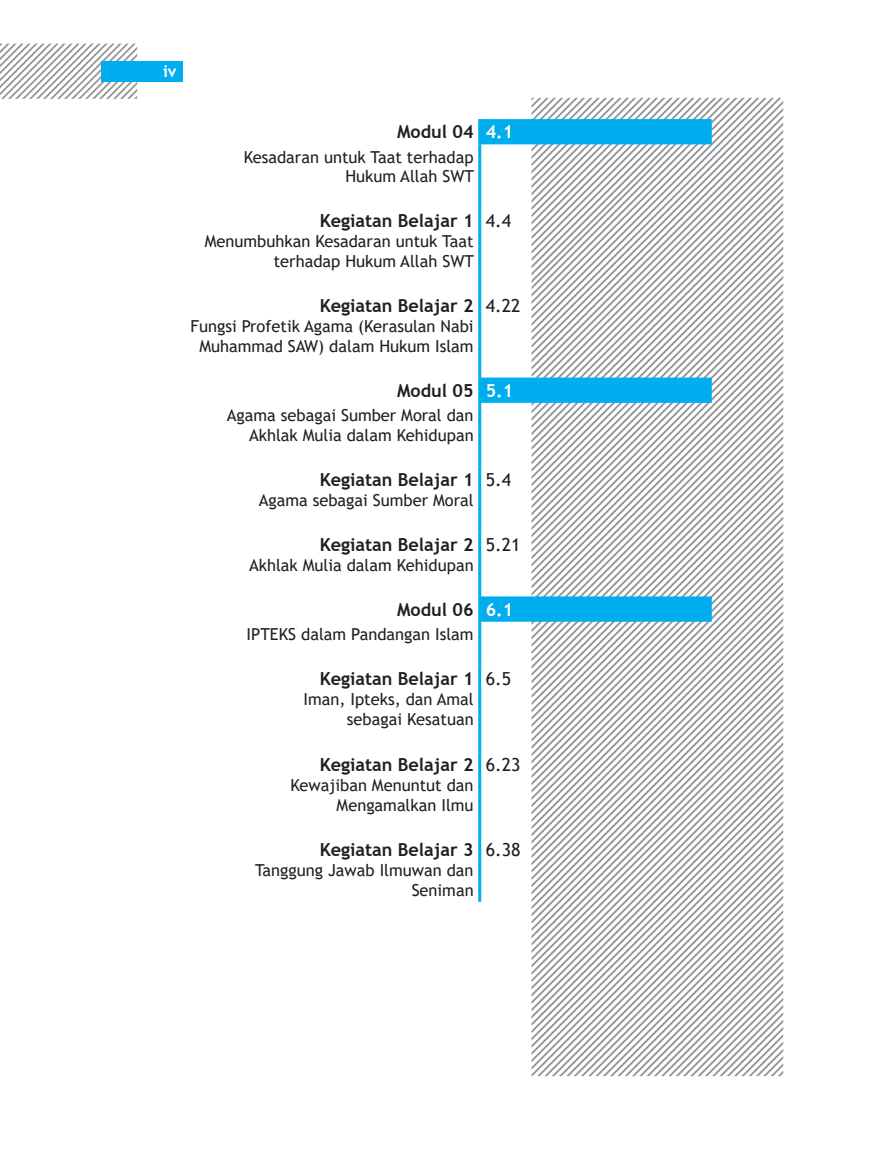
<style>
.page{position:relative;width:876px;height:1174px;background:#fff}
.page>*{position:absolute;margin:0;border:0;box-sizing:border-box;transform-origin:0 0}
.Daftar_Isi_OK{font:700 18px "Trebuchet MS";color:#231f20}
.t1{font:18px "Trebuchet MS";color:#231f20}
.t2{font:700 18px "Trebuchet MS";color:#fff}
.t3{font:16.5px/19.8px "Trebuchet MS";color:#231f20;text-align:right}
.t4{font:700 16.5px "Trebuchet MS";color:#fff}
</style>
<div class="page">
<svg style="left:0;top:44px;width:137px;height:55px"></svg>
<div style="left:101px;top:61px;width:81px;height:21px;background:#00aeef"></div>
<svg style="left:730px;top:98px;width:51px;height:250px"></svg>
<svg style="left:730px;top:98px;width:44px;height:242px"></svg>
<svg style="left:730px;top:98px;width:37px;height:235px"></svg>
<svg style="left:730px;top:98px;width:29px;height:228px"></svg>
<svg style="left:730px;top:98px;width:22px;height:220px"></svg>
<svg style="left:730px;top:98px;width:15px;height:213px"></svg>
<svg style="left:730px;top:98px;width:8px;height:206px"></svg>
<svg style="left:531px;top:98px;width:199px;height:401px"></svg>
<svg style="left:531px;top:539px;width:252px;height:537px"></svg>
<svg style="left:481px;top:119px;width:231px;height:502px"></svg>
<hr style="left:478px;top:119px;width:3px;height:25px;background:#00aeef">
<hr style="left:478px;top:144px;width:3px;height:64px;background:#00aeef">
<hr style="left:478px;top:208px;width:3px;height:85px;background:#00aeef">
<hr style="left:478px;top:293px;width:3px;height:84px;background:#00aeef">
<hr style="left:478px;top:377px;width:3px;height:26px;background:#00aeef">
<hr style="left:478px;top:403px;width:3px;height:63px;background:#00aeef">
<hr style="left:478px;top:466px;width:3px;height:65px;background:#00aeef">
<hr style="left:478px;top:531px;width:3px;height:65px;background:#00aeef">
<hr style="left:478px;top:596px;width:3px;height:25px;background:#00aeef">
<hr style="left:478px;top:621px;width:3px;height:44px;background:#00aeef">
<hr style="left:478px;top:665px;width:3px;height:87px;background:#00aeef">
<hr style="left:478px;top:752px;width:3px;height:85px;background:#00aeef">
<hr style="left:478px;top:837px;width:3px;height:64px;background:#00aeef">
<p class="t4" style="left:163px;top:61px;width:15px">iv</p>
<p class="Daftar_Isi_OK" style="left:397px;top:121px;width:78px">Modul 04</p>
<p class="t2" style="left:486px;top:121px;width:29px">4.1</p>
<p class="t3" style="left:244px;top:147px;width:232px">Kesadaran untuk Taat terhadap<br>Hukum Allah SWT</p>
<p class="Daftar_Isi_OK" style="left:320px;top:210px;width:156px">Kegiatan Belajar 1</p>
<p class="t3" style="left:205px;top:231px;width:271px">Menumbuhkan Kesadaran untuk Taat terhadap Hukum Allah SWT</p>
<p class="t1" style="left:486px;top:210px;width:27px">4.4</p>
<p class="Daftar_Isi_OK" style="left:320px;top:294px;width:156px">Kegiatan Belajar 2</p>
<p class="t3" style="left:190px;top:316px;width:285px;text-align:center">Fungsi Profetik Agama (Kerasulan Nabi<br>Muhammad SAW) dalam Hukum Islam</p>
<p class="t1" style="left:486px;top:294px;width:36px">4.22</p>
<p class="Daftar_Isi_OK" style="left:397px;top:379px;width:78px">Modul 05</p>
<p class="t2" style="left:486px;top:379px;width:29px">5.1</p>
<p class="t3" style="left:227px;top:405px;width:248px">Agama sebagai Sumber Moral dan<br>Akhlak Mulia dalam Kehidupan</p>
<p class="Daftar_Isi_OK" style="left:320px;top:468px;width:156px">Kegiatan Belajar 1</p>
<p class="t3" style="left:259px;top:490px;width:216px">Agama sebagai Sumber Moral</p>
<p class="t1" style="left:486px;top:468px;width:27px">5.4</p>
<p class="Daftar_Isi_OK" style="left:320px;top:533px;width:156px">Kegiatan Belajar 2</p>
<p class="t3" style="left:249px;top:555px;width:226px">Akhlak Mulia dalam Kehidupan</p>
<p class="t1" style="left:486px;top:533px;width:36px">5.21</p>
<p class="Daftar_Isi_OK" style="left:397px;top:598px;width:78px">Modul 06</p>
<p class="t2" style="left:486px;top:598px;width:29px">6.1</p>
<p class="t3" style="left:247px;top:624px;width:229px">IPTEKS dalam Pandangan Islam</p>
<p class="Daftar_Isi_OK" style="left:320px;top:667px;width:156px">Kegiatan Belajar 1</p>
<p class="t3" style="left:303px;top:689px;width:172px">Iman, Ipteks, dan Amal</p>
<p class="t3" style="left:347px;top:708px;width:128px">sebagai Kesatuan</p>
<p class="t1" style="left:486px;top:667px;width:27px">6.5</p>
<p class="Daftar_Isi_OK" style="left:320px;top:754px;width:156px">Kegiatan Belajar 2</p>
<p class="t3" style="left:290px;top:775px;width:185px">Kewajiban Menuntut dan</p>
<p class="t3" style="left:337px;top:795px;width:138px">Mengamalkan Ilmu</p>
<p class="Daftar_Isi_OK" style="left:320px;top:838px;width:156px">Kegiatan Belajar 3</p>
<p class="t3" style="left:255px;top:860px;width:220px">Tanggung Jawab Ilmuwan dan<br>Seniman</p>
<p class="t1" style="left:486px;top:753px;width:36px">6.23</p>
<p class="t1" style="left:486px;top:838px;width:36px">6.38</p>
</div>
